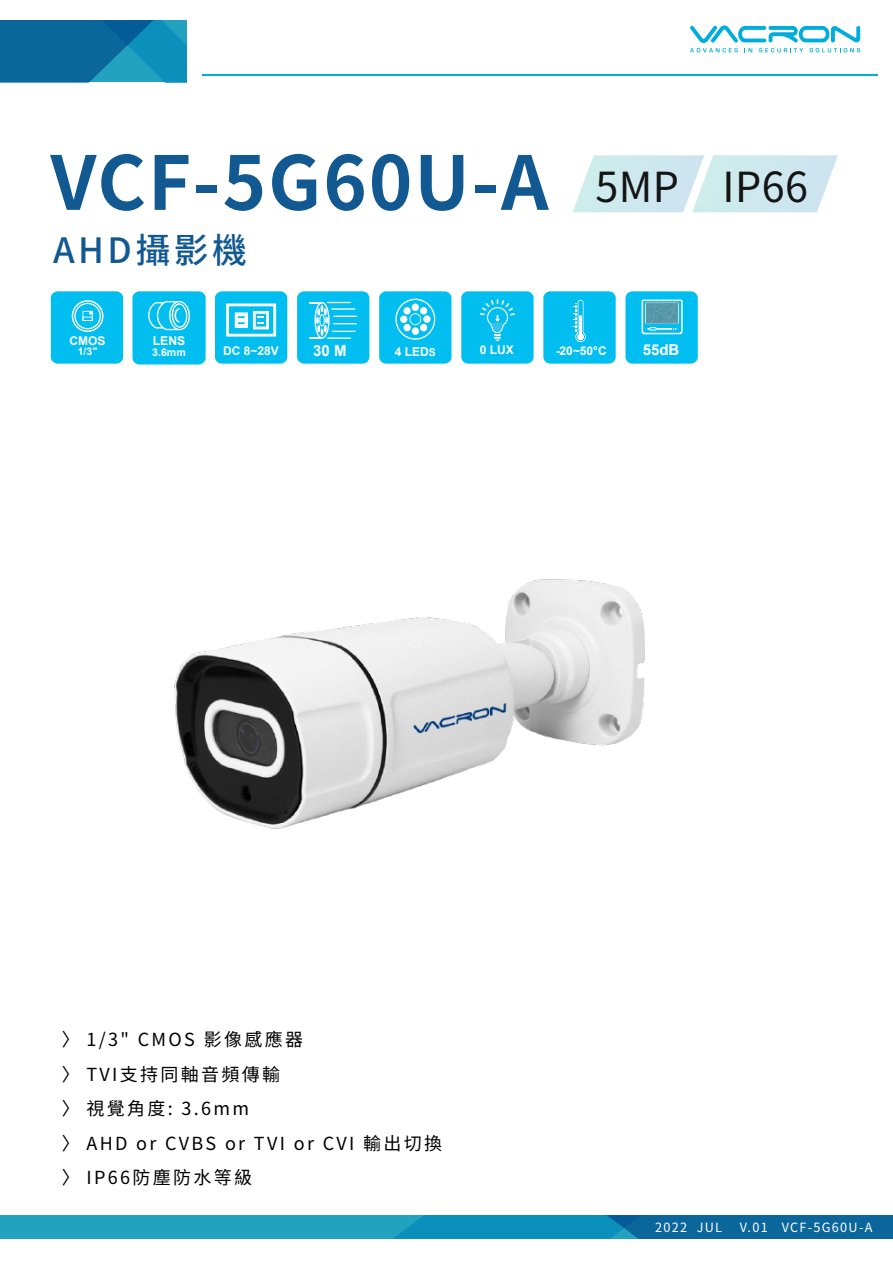
<style>
.page{position:relative;width:893px;height:1263px;background:#fff}
.page>*{position:absolute;margin:0;border:0;box-sizing:border-box;transform-origin:0 0}
.t1{font:700 74.25px "Noto Sans CJ Ktc";letter-spacing:.025em;color:#125992}
.t2{font:41.4px "Noto Sans CJ Ktc";letter-spacing:.01em;color:#141414}
.t3{font:500 34.95px "Noto Sans CJ Ktc";letter-spacing:.1em;color:#125992}
.t4{font:18px/34.5px "Noto Sans CJ Ktc";letter-spacing:.13em;color:#000}
.t5{font:700 15.45px "Arial";color:#fff}
.t6{font:700 15px "Arial";color:#fff}
.t7{font:12.75px "Noto Sans CJ Ktc";letter-spacing:.1em;color:#fff}
.t8{font:700 12.3px "Arial";color:#fff}
.t9{font:700 12.15px "Arial";color:#fff}
.t10{font:700 12px "Arial";color:#fff}
.t11{font:700 10.65px "Arial";color:#fff}
.t12{font:700 10.5px "Arial";color:#fff}
.s1{font-size:10.8px}
</style>
<div class="page">
<div style="left:0;top:1215px;width:893px;height:23px;background:#23a2c0"></div>
<svg style="left:395px;top:1215px;width:498px;height:23px;background:#0b79aa"></svg>
<hr style="left:202px;top:74px;width:676px;height:2px;background:#00addb">
<svg style="left:0;top:20px;width:186px;height:62px;background:#0d76a7"></svg>
<svg style="left:690px;top:25px;width:170px;height:27px"></svg>
<div style="left:51px;top:291px;width:72px;height:73px;background:#00bef0;border-radius:7px"></div>
<svg style="left:72px;top:300px;width:32px;height:32px"></svg>
<div style="left:132px;top:291px;width:74px;height:73px;background:#00bef0;border-radius:7px"></div>
<svg style="left:148px;top:301px;width:42px;height:29px"></svg>
<div style="left:215px;top:291px;width:72px;height:73px;background:#00bef0;border-radius:7px"></div>
<svg style="left:226px;top:303px;width:50px;height:34px"></svg>
<div style="left:379px;top:291px;width:72px;height:73px;background:#00bef0;border-radius:7px"></div>
<svg style="left:395px;top:299px;width:40px;height:41px"></svg>
<div style="left:297px;top:291px;width:72px;height:73px;background:#00bef0;border-radius:7px"></div>
<svg style="left:309px;top:302px;width:48px;height:37px"></svg>
<div style="left:543px;top:291px;width:73px;height:73px;background:#00bef0;border-radius:7px"></div>
<svg style="left:573px;top:300px;width:13px;height:42px"></svg>
<div style="left:461px;top:291px;width:73px;height:73px;background:#00bef0;border-radius:7px"></div>
<svg style="left:480px;top:299px;width:35px;height:42px"></svg>
<svg style="left:573px;top:155px;width:265px;height:57px;background:#d2eaef"></svg>
<div style="left:625px;top:291px;width:73px;height:73px;background:#00bef0;border-radius:7px"></div>
<div style="left:642px;top:300px;width:41px;height:33px;border:2px solid #fff"></div>
<svg style="left:645px;top:323px;width:34px;height:7px"></svg>
<div style="left:645px;top:303px;width:34px;height:21px;background:#5998a9;border-radius:2px"></div>
<div style="left:645px;top:302px;width:34px;height:22px;border:1px solid #fff;border-radius:2px"></div>
<img style="left:174px;top:579px;width:471px;height:250px">
<h1 class="t1" style="left:50px;top:141px;width:500px">VCF-5G60U-A</h1>
<h3 class="t3" style="left:53px;top:231px;width:196px">AHD攝影機</h3>
<h2 class="t2" style="left:596px;top:163px;width:214px">5MP IP66</h2>
<p class="t10" style="left:70px;top:332px;width:37px">CMOS</p>
<p class="t12" style="left:78px;top:344px;width:21px">1/3"</p>
<p class="t9" style="left:153px;top:332px;width:34px">LENS</p>
<p class="t11" style="left:152px;top:344px;width:35px">3.6mm</p>
<p class="t10" style="left:223px;top:342px;width:57px">DC 8~28V</p>
<p class="t5" style="left:313px;top:340px;width:35px">30 M</p>
<p class="t8" style="left:395px;top:343px;width:43px">4 LED<span class="s1">S</span></p>
<p class="t10" style="left:480px;top:342px;width:36px">0 LUX</p>
<p class="t10" style="left:556px;top:342px;width:52px">-20~50°C</p>
<p class="t6" style="left:643px;top:339px;width:38px">55dB</p>
<p class="t4" style="left:62px;top:1023px;width:382px">〉 1/3" CMOS 影像感應器<br>〉 TVI支持同軸音頻傳輸<br>〉 視覺角度: 3.6mm<br>〉 AHD or CVBS or TVI or CVI 輸出切換〉 IP66防塵防水等級</p>
<p class="t7" style="left:655px;top:1220px;width:69px">2022 JUL</p>
<p class="t7" style="left:740px;top:1220px;width:134px">V.01 VCF-5G60U-A</p>
</div>
